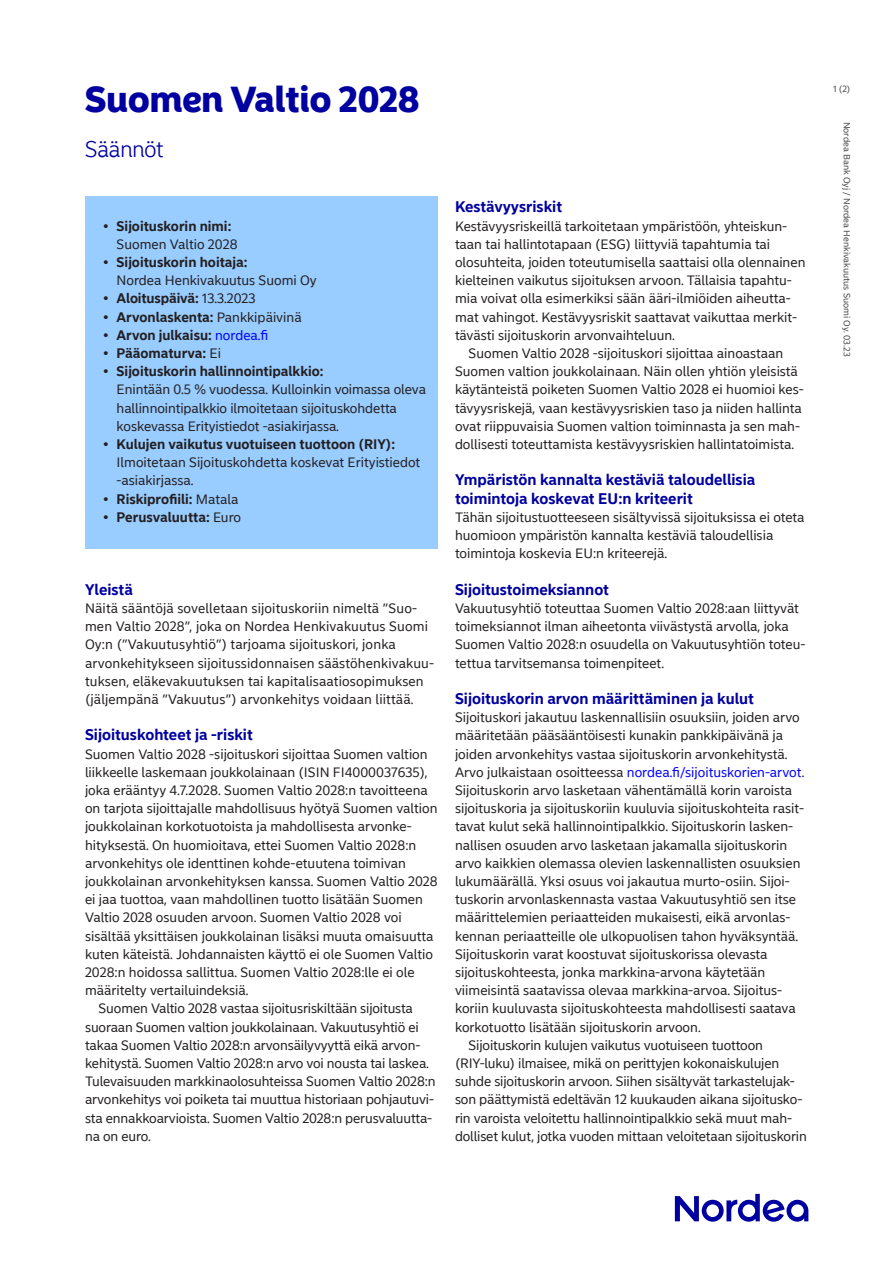
<style>
.page{position:relative;width:893px;height:1263px;background:#fff}
.page>*{position:absolute;margin:0;border:0;box-sizing:border-box;transform-origin:0 0}
.A4_headline_-_Privat{font:900 36px "Nordea Sans Large";color:#0000a0}
.Säännöt_15_21_FI_P{font:300 22.5px "Nordea Sans Large";color:#0000a0}
.Otsikko_FI__H2{font:700 15px/18.1px "Nordea Sans Small";color:#0000a0}
.Body_text_no_indent{font:13.5px/18.1px "Nordea Sans Small";color:#231f20}
.Body_text_indent_FI{font:13.5px/18.1px "Nordea Sans Small";letter-spacing:-.01em;color:#231f20}
.t1{font:700 13.5px/18.1px "Nordea Sans Small";color:#231f20}
.t2{font:9px "Nordea Sans Small";color:#474748}
.t3{font:9px "Nordea Sans Large";color:#474748}
.s1{font-weight:400}
.s2{font-weight:700}
.s3{font-weight:400;color:#00f}
.s4{color:#00f}
</style>
<div class="page">
<div style="left:85px;top:197px;width:353px;height:352px;background:#9cf"></div>
<svg style="left:675px;top:1194px;width:133px;height:28px"></svg>
<h1 class="A4_headline_-_Privat" style="left:85px;top:77px;width:336px">Suomen Valtio 2028</h1>
<p class="Säännöt_15_21_FI_P" style="left:85px;top:135px;width:80px">Säännöt</p>
<p class="t1" style="left:117px;top:217px;width:122px;text-indent:-14px"><span class="s1">•</span> Sijoituskorin nimi:<br><span class="s1">Suomen Valtio 2028</span></p>
<p class="Body_text_no_indent" style="left:117px;top:253px;width:202px;text-indent:-14px">• <span class="s2">Sijoituskorin hoitaja:<br></span>Nordea Henkivakuutus Suomi Oy</p>
<p class="t1" style="left:103px;top:290px;width:154px"><span class="s1">•</span> Aloituspäivä: <span class="s1">13.3.2023</span></p>
<p class="Body_text_no_indent" style="left:103px;top:308px;width:200px">• <span class="s2">Arvonlaskenta:</span> Pankkipäivinä</p>
<p class="t1" style="left:103px;top:326px;width:167px"><span class="s1">•</span> Arvon julkaisu: <span class="s3">nordea.fi</span></p>
<p class="t1" style="left:103px;top:344px;width:120px"><span class="s1">•</span> Pääomaturva: <span class="s1">Ei</span></p>
<p class="Body_text_no_indent" style="left:117px;top:363px;width:311px;text-indent:-14px">• <span class="s2">Sijoituskorin hallinnointipalkkio:<br></span>Enintään 0.5 % vuodessa. Kulloinkin voimassa oleva hallinnointipalkkio ilmoitetaan sijoituskohdetta koskevassa Erityistiedot -asiakirjassa.</p>
<p class="Body_text_no_indent" style="left:117px;top:435px;width:305px;text-indent:-14px">• <span class="s2">Kulujen vaikutus vuotuiseen tuottoon (RIY):<br></span>Ilmoitetaan Sijoituskohdetta koskevat Erityistiedot -asiakirjassa.</p>
<p class="t1" style="left:103px;top:490px;width:137px"><span class="s1">•</span> Riskiprofiili: <span class="s1">Matala</span></p>
<p class="t1" style="left:103px;top:508px;width:139px"><span class="s1">•</span> Perusvaluutta: <span class="s1">Euro</span></p>
<h2 class="Otsikko_FI__H2" style="left:85px;top:580px;width:49px">Yleistä</h2>
<p class="Body_text_no_indent" style="left:85px;top:599px;width:350px">Näitä sääntöjä sovelletaan sijoituskoriin nimeltä ”Suo&shy;men Valtio 2028”, joka on Nordea Henkivakuutus Suomi Oy:n (”Vakuutusyhtiö”) tarjoama sijoituskori, jonka arvonkehitykseen sijoitussidonnaisen säästöhenkivakuu&shy;tuksen, eläkevakuutuksen tai kapitalisaatiosopimuksen (jäljempänä ”Vakuutus”) arvonkehitys voidaan liittää.</p>
<h2 class="Otsikko_FI__H2" style="left:85px;top:726px;width:169px">Sijoituskohteet ja -riskit</h2>
<p class="Body_text_no_indent" style="left:85px;top:745px;width:354px">Suomen Valtio 2028 -sijoituskori sijoittaa Suomen valtion liikkeelle laskemaan joukkolainaan (ISIN FI4000037635), joka erääntyy 4.7.2028. Suomen Valtio 2028:n tavoitteena on tarjota sijoittajalle mahdollisuus hyötyä Suomen valtion joukkolainan korkotuotoista ja mahdollisesta arvonke&shy;hityksestä. On huomioitava, ettei Suomen Valtio 2028:n arvonkehitys ole identtinen kohde-etuutena toimivan joukkolainan arvonkehityksen kanssa. Suomen Valtio 2028 ei jaa tuottoa, vaan mahdollinen tuotto lisätään Suomen Valtio 2028 osuuden arvoon. Suomen Valtio 2028 voi sisältää yksittäisen joukkolainan lisäksi muuta omaisuutta kuten käteistä. Johdannaisten käyttö ei ole Suomen Valtio 2028:n hoidossa sallittua. Suomen Valtio 2028:lle ei ole määritelty vertailuindeksiä.</p>
<p class="Body_text_indent_FI" style="left:85px;top:1000px;width:352px;text-indent:14px">Suomen Valtio 2028 vastaa sijoitusriskiltään sijoitusta suoraan Suomen valtion joukkolainaan. Vakuutusyhtiö ei takaa Suomen Valtio 2028:n arvonsäilyvyyttä eikä arvon&shy;kehitystä. Suomen Valtio 2028:n arvo voi nousta tai laskea.<br>Tulevaisuuden markkinaolosuhteissa Suomen Valtio 2028:n arvonkehitys voi poiketa tai muuttua historiaan pohjautuvi&shy;sta ennakkoarvioista. Suomen Valtio 2028:n perusvaluutta&shy;na on euro.</p>
<h2 class="Otsikko_FI__H2" style="left:455px;top:198px;width:109px">Kestävyysriskit</h2>
<p class="Body_text_no_indent" style="left:455px;top:217px;width:352px">Kestävyysriskeillä tarkoitetaan ympäristöön, yhteiskun&shy;taan tai hallintotapaan (ESG) liittyviä tapahtumia tai olosuhteita, joiden toteutumisella saattaisi olla olennainen kielteinen vaikutus sijoituksen arvoon. Tällaisia tapahtu&shy;mia voivat olla esimerkiksi sään ääri-ilmiöiden aiheutta&shy;mat vahingot. Kestävyysriskit saattavat vaikuttaa merkit&shy;tävästi sijoituskorin arvonvaihteluun.</p>
<p class="Body_text_indent_FI" style="left:455px;top:344px;width:350px;text-indent:14px">Suomen Valtio 2028 -sijoituskori sijoittaa ainoastaan Suomen valtion joukkolainaan. Näin ollen yhtiön yleisistä käytänteistä poiketen Suomen Valtio 2028 ei huomioi kes&shy;tävyysriskejä, vaan kestävyysriskien taso ja niiden hallinta ovat riippuvaisia Suomen valtion toiminnasta ja sen mah&shy;dollisesti toteuttamista kestävyysriskien hallintatoimista.</p>
<h2 class="Otsikko_FI__H2" style="left:455px;top:471px;width:302px">Ympäristön kannalta kestäviä taloudellisia toimintoja koskevat EU:n kriteerit</h2>
<p class="Body_text_no_indent" style="left:455px;top:508px;width:351px">Tähän sijoitustuotteeseen sisältyvissä sijoituksissa ei oteta huomioon ympäristön kannalta kestäviä taloudellisia toimintoja koskevia EU:n kriteerejä.</p>
<h2 class="Otsikko_FI__H2" style="left:455px;top:580px;width:155px">Sijoitustoimeksiannot</h2>
<p class="Body_text_no_indent" style="left:455px;top:599px;width:352px">Vakuutusyhtiö toteuttaa Suomen Valtio 2028:aan liittyvät toimeksiannot ilman aiheetonta viivästystä arvolla, joka Suomen Valtio 2028:n osuudella on Vakuutusyhtiön toteu&shy;tettua tarvitsemansa toimenpiteet.</p>
<h2 class="Otsikko_FI__H2" style="left:455px;top:690px;width:300px">Sijoituskorin arvon määrittäminen ja kulut</h2>
<p class="Body_text_no_indent" style="left:455px;top:708px;width:351px">Sijoituskori jakautuu laskennallisiin osuuksiin, joiden arvo määritetään pääsääntöisesti kunakin pankkipäivänä ja joiden arvonkehitys vastaa sijoituskorin arvonkehitystä.<br>Arvo julkaistaan osoitteessa <span class="s4">nordea.fi/sijoituskorien-arvot</span>.<br>Sijoituskorin arvo lasketaan vähentämällä korin varoista sijoituskoria ja sijoituskoriin kuuluvia sijoituskohteita rasit&shy;tavat kulut sekä hallinnointipalkkio. Sijoituskorin lasken&shy;nallisen osuuden arvo lasketaan jakamalla sijoituskorin arvo kaikkien olemassa olevien laskennallisten osuuksien lukumäärällä. Yksi osuus voi jakautua murto-osiin. Sijoi&shy;tuskorin arvonlaskennasta vastaa Vakuutusyhtiö sen itse määrittelemien periaatteiden mukaisesti, eikä arvonlas&shy;kennan periaatteille ole ulkopuolisen tahon hyväksyntää.<br>Sijoituskorin varat koostuvat sijoituskorissa olevasta sijoituskohteesta, jonka markkina-arvona käytetään viimeisintä saatavissa olevaa markkina-arvoa. Sijoitus&shy;koriin kuuluvasta sijoituskohteesta mahdollisesti saatava korkotuotto lisätään sijoituskorin arvoon.</p>
<p class="Body_text_indent_FI" style="left:455px;top:1036px;width:353px;text-indent:14px">Sijoituskorin kulujen vaikutus vuotuiseen tuottoon (RIY-luku) ilmaisee, mikä on perittyjen kokonaiskulujen suhde sijoituskorin arvoon. Siihen sisältyvät tarkastelujak&shy;son päättymistä edeltävän 12 kuukauden aikana sijoitusko&shy;rin varoista veloitettu hallinnointipalkkio sekä muut mah&shy;dolliset kulut, jotka vuoden mittaan veloitetaan sijoituskorin</p>
<p class="t3" style="left:833px;top:83px;width:19px">1 (2)</p>
<p class="t2" style="left:852px;top:122px;width:236px;rotate:90deg">Nordea Bank Oyj / Nordea Henkivakuutus Suomi Oy. 03.23</p>
</div>
